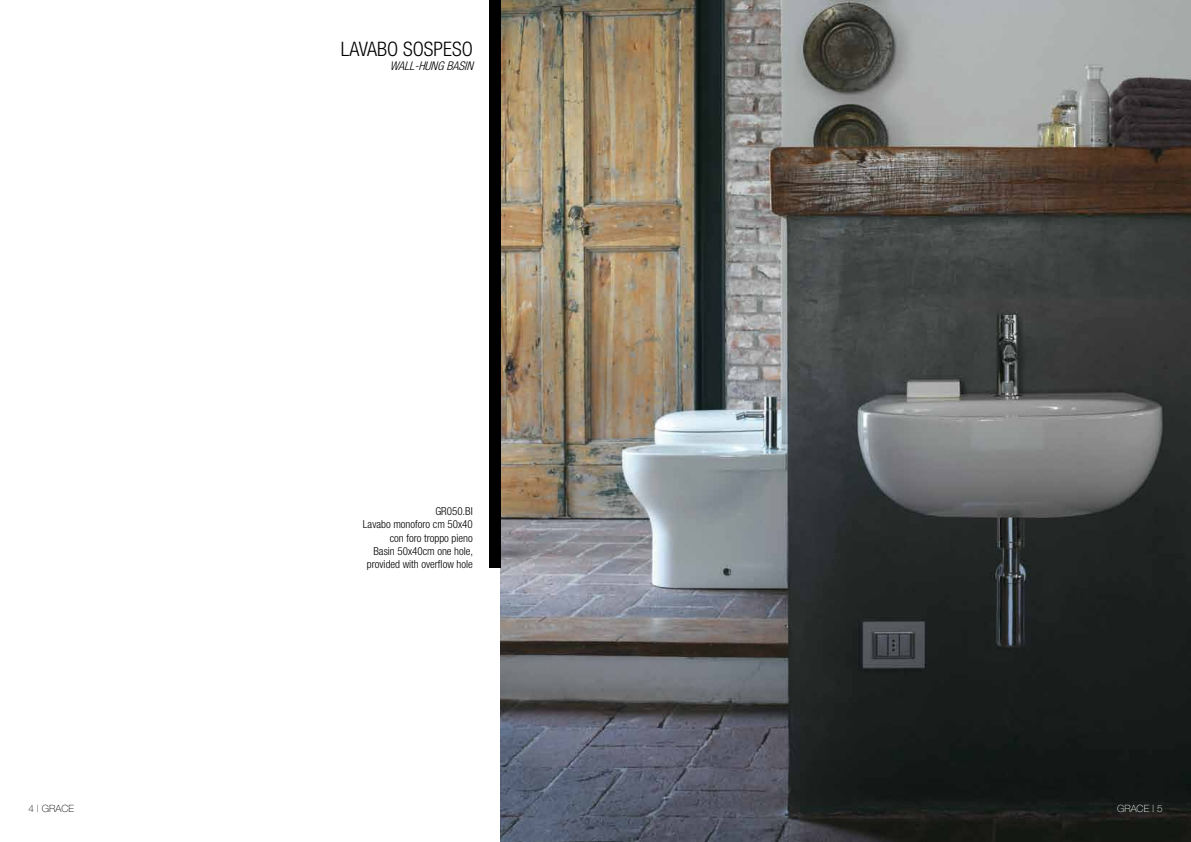
<style>
.page{position:relative;width:1191px;height:842px;background:#fff}
.page>*{position:absolute;margin:0;border:0;box-sizing:border-box;transform-origin:0 0}
.t1{font:300 condensed 20px "Helvetica Neue";color:#000}
.t2{font:italic 300 condensed 12px "Helvetica Neue";color:#000}
.t3{font:300 condensed 11px/13.2px "Helvetica Neue";color:#000;text-align:right}
.t4{font:100 10px "Helvetica Neue";color:#fff}
.t5{font:100 10px "Helvetica Neue";color:#000}
</style>
<div class="page">
<img style="left:500px;top:0;width:691px;height:842px">
<div style="left:490px;top:0;width:11px;height:567px;background:#000"></div>
<p class="t5" style="left:28px;top:803px;width:47px">4 | GRACE</p>
<h1 class="t1" style="left:341px;top:37px;width:133px">LAVABO SOSPESO</h1>
<p class="t2" style="left:390px;top:59px;width:88px">WALL-HUNGBASIN</p>
<p class="t3" style="left:363px;top:505px;width:112px">GR050.BI<br>Lavabo monoforo cm 50x40 con foro troppo pieno<br>Basin 50x40cm one hole, provided with overflow hole</p>
<p class="t4" style="left:1117px;top:803px;width:47px">GRACE | 5</p>
</div>
